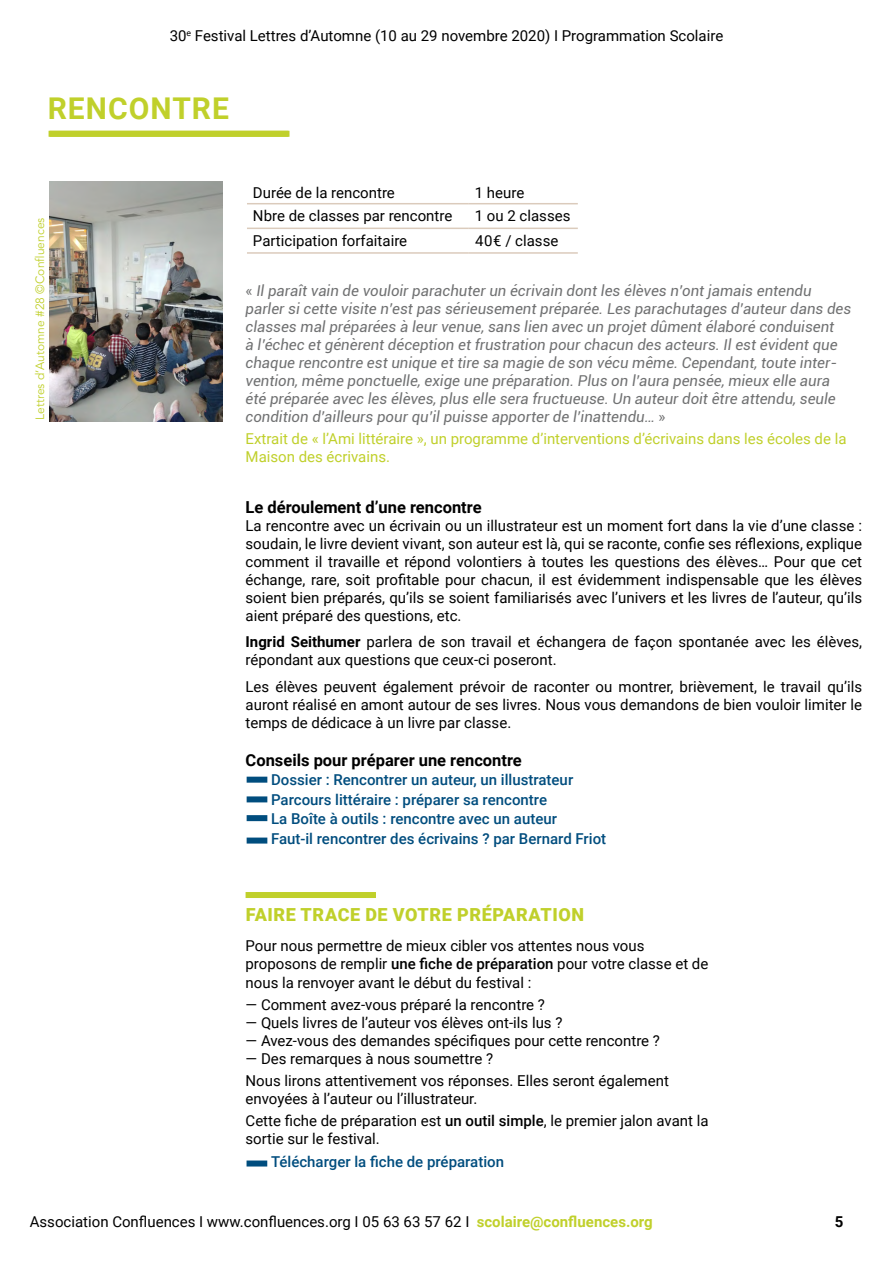
<style>
.page{position:relative;width:893px;height:1263px;background:#fff}
.page>*{position:absolute;margin:0;border:0;box-sizing:border-box;transform-origin:0 0}
.Titre_Paragraphe{font:700 30px "Roboto";letter-spacing:.035em;color:#c0d02b}
.t1{font:900 18px "Roboto";letter-spacing:.035em;color:#c0d02b}
.t2{font:700 16.5px "Roboto";color:#000}
.t3{font:15px/18px "Roboto";color:#000}
.t4{font:italic 15px/18px "Roboto";color:#707172}
.t5{font:500 15px "Roboto";color:#004d7e}
.t6{font:15px/18px "Roboto";color:#c0d02b}
.t7{font:700 15px "Roboto";color:#000}
.t8{font:12px "Avenir LT Std";color:#c0d02b}
.s1{font-style:normal}
.s2{font-weight:700}
.s3{font-weight:500}
.s4{font-weight:700;color:#c0d02b}
</style>
<div class="page">
<hr style="left:247px;top:203px;width:222px;height:1px;background:#dbcbbc">
<hr style="left:469px;top:203px;width:109px;height:1px;background:#dbcbbc">
<hr style="left:247px;top:228px;width:222px;height:1px;background:#dbcbbc">
<hr style="left:469px;top:228px;width:109px;height:1px;background:#dbcbbc">
<hr style="left:247px;top:252px;width:222px;height:2px;background:#dbcbbc">
<hr style="left:469px;top:252px;width:109px;height:2px;background:#dbcbbc">
<img style="left:50px;top:182px;width:172px;height:239px">
<div style="left:247px;top:777px;width:20px;height:6px;background:#004d7e"></div>
<div style="left:247px;top:796px;width:20px;height:6px;background:#004d7e"></div>
<div style="left:247px;top:815px;width:20px;height:6px;background:#004d7e"></div>
<div style="left:247px;top:837px;width:20px;height:6px;background:#004d7e"></div>
<div style="left:247px;top:1160px;width:20px;height:6px;background:#004d7e"></div>
<div style="left:246px;top:892px;width:130px;height:6px;background:#c0d02b"></div>
<div style="left:49px;top:131px;width:239px;height:6px;background:#c0d02b"></div>
<p class="t3" style="left:170px;top:26px;width:555px">30<sup>e</sup> Festival Lettres d’Automne (10 au 29 novembre 2020) I Programmation Scolaire</p>
<p class="Titre_Paragraphe" style="left:48px;top:87px;width:183px">RENCONTRE</p>
<p class="t8" style="left:33px;top:420px;width:204px;rotate:-90deg">Lettres d’Automne #28 ©Confluences</p>
<p class="t3" style="left:253px;top:183px;width:143px">Durée de la rencontre</p>
<p class="t3" style="left:475px;top:183px;width:51px">1 heure</p>
<p class="t3" style="left:253px;top:206px;width:201px">Nbre de classes par rencontre</p>
<p class="t3" style="left:475px;top:206px;width:97px">1 ou 2 classes</p>
<p class="t3" style="left:253px;top:231px;width:156px">Participation forfaitaire</p>
<p class="t3" style="left:475px;top:231px;width:85px">40€ / classe</p>
<p class="t4" style="left:246px;top:281px;width:607px"><span class="s1">«</span> Il paraît vain de vouloir parachuter un écrivain dont les élèves n’ont jamais entendu parler si cette visite n’est pas sérieusement préparée. Les parachutages d’auteur dans des classes mal préparées à leur venue, sans lien avec un projet dûment élaboré conduisent<br>à l’échec et génèrent déception et frustration pour chacun des acteurs. Il est évident que chaque rencontre est unique et tire sa magie de son vécu même. Cependant, toute inter&shy;vention, même ponctuelle, exige une préparation. Plus on l’aura pensée, mieux elle aura été préparée avec les élèves, plus elle sera fructueuse. Un auteur doit être attendu, seule condition d’ailleurs pour qu’il puisse apporter de l’inattendu… <span class="s1">»</span></p>
<p class="t6" style="left:246px;top:429px;width:602px">Extrait de « l’Ami littéraire », un programme d’interventions d’écrivains dans les écoles de la<br>Maison des écrivains.</p>
<p class="t2" style="left:246px;top:495px;width:238px">Le déroulement d’une rencontre</p>
<p class="t3" style="left:246px;top:516px;width:618px;text-align:justify">La rencontre avec un écrivain ou un illustrateur est un moment fort dans la vie d’une classe : soudain, le livre devient vivant, son auteur est là, qui se raconte, confie ses réflexions, explique comment il travaille et répond volontiers à toutes les questions des élèves… Pour que cet échange, rare, soit profitable pour chacun, il est évidemment indispensable que les élèves soient bien préparés, qu’ils se soient familiarisés avec l’univers et les livres de l’auteur, qu’ils aient préparé des questions, etc.</p>
<p class="t3" style="left:246px;top:632px;width:618px"><span class="s2">Ingrid Seithumer</span> parlera de son travail et échangera de façon spontanée avec les élèves, répondant aux questions que ceux-ci poseront.</p>
<p class="t3" style="left:246px;top:677px;width:618px;text-align:justify">Les élèves peuvent également prévoir de raconter ou montrer, brièvement, le travail qu’ils auront réalisé en amont autour de ses livres. Nous vous demandons de bien vouloir limiter le temps de dédicace à un livre par classe.</p>
<p class="t2" style="left:246px;top:748px;width:278px">Conseils pour préparer une rencontre</p>
<p class="t5" style="left:271px;top:769px;width:304px">Dossier : Rencontrer un auteur, un illustrateur</p>
<p class="t5" style="left:271px;top:789px;width:277px">Parcours littéraire : préparer sa rencontre</p>
<p class="t5" style="left:271px;top:808px;width:287px">La Boîte à outils : rencontre avec un auteur</p>
<p class="t5" style="left:271px;top:828px;width:337px">Faut-il rencontrer des écrivains ? par Bernard Friot</p>
<p class="t1" style="left:246px;top:902px;width:340px">FAIRE TRACE DE VOTRE PRÉPARATION</p>
<p class="t3" style="left:246px;top:936px;width:464px">Pour nous permettre de mieux cibler vos attentes nous vous proposons de remplir <span class="s3">une fiche de préparation</span> pour votre classe et de nous la renvoyer avant le début du festival :</p>
<p class="t3" style="left:246px;top:995px;width:301px">— Comment avez-vous préparé la rencontre ?</p>
<p class="t3" style="left:246px;top:1013px;width:318px">— Quels livres de l’auteur vos élèves ont-ils lus ?</p>
<p class="t3" style="left:246px;top:1031px;width:416px">— Avez-vous des demandes spécifiques pour cette rencontre ?</p>
<p class="t3" style="left:246px;top:1049px;width:249px">— Des remarques à nous soumettre ?</p>
<p class="t3" style="left:246px;top:1071px;width:425px">Nous lirons attentivement vos réponses. Elles seront également envoyées à l’auteur ou l’illustrateur.</p>
<p class="t3" style="left:246px;top:1111px;width:464px">Cette fiche de préparation est <span class="s3">un outil simple</span>, le premier jalon avant la sortie sur le festival.</p>
<p class="t5" style="left:271px;top:1151px;width:235px">Télécharger la fiche de préparation</p>
<p class="t3" style="left:30px;top:1212px;width:624px">Association Confluences I www.confluences.org I 05 63 63 57 62 I <span class="s4">scolaire@confluences.org</span></p>
<p class="t7" style="left:835px;top:1211px;width:10px">5</p>
</div>
